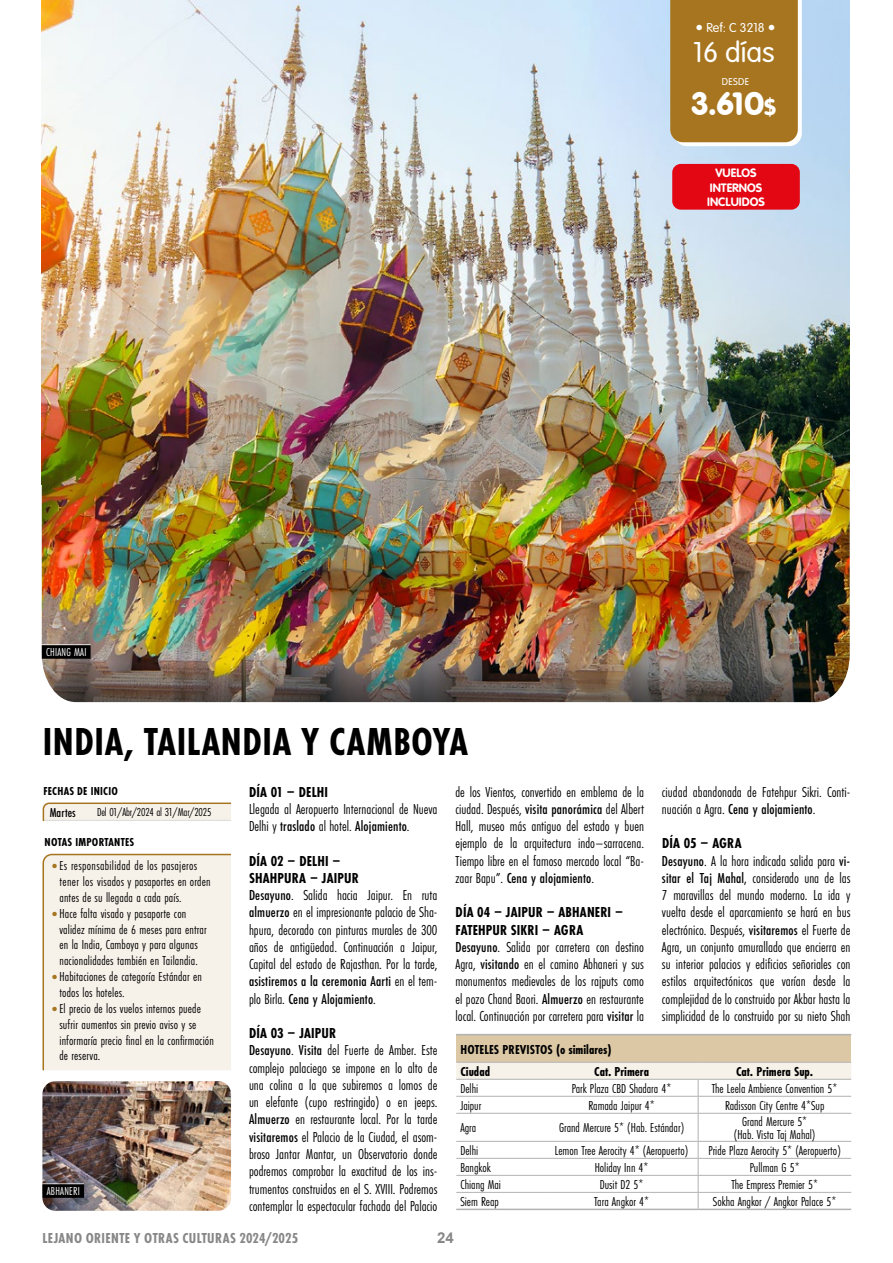
<style>
.page{position:relative;width:893px;height:1263px;background:#fff}
.page>*{position:absolute;margin:0;border:0;box-sizing:border-box;transform-origin:0 0}
.t1{font:700 40.5px "Futura PT Cond";letter-spacing:.015em;color:#000}
.t2{font:31.5px "VAG Rounded BT";color:#fff}
.t3{font:300 30px "VAG Rundschrift D";color:#fff}
.t4{font:15px/17.2px "Futura PT Cond";color:#000}
.t5{font:700 15px "Futura PT Cond";letter-spacing:.025em;color:#878787}
.t6{font:700 15px "Futura PT Cond";letter-spacing:.01em;color:#000}
.t7{font:700 15px "Arial";color:#878787}
.t8{font:13.5px/15.8px "Futura PT Cond";letter-spacing:.01em;color:#000}
.t9{font:700 13.5px/22.4px "Futura PT Cond";color:#000}
.t10{font:300 13.5px "VAG Rundschrift D";color:#fff}
.t11{font:500 13.5px "Futura PT Cond";letter-spacing:.01em;color:#000}
.t12{font:700 12px "Futura PT Cond";letter-spacing:.02em;color:#000}
.t13{font:12px "Futura PT Cond";letter-spacing:-.01em;color:#000}
.t14{font:700 12px/14.4px "VAG Rounded Std";color:#fff;text-align:center}
.t15{font:12px "Futura PT Cond";letter-spacing:.02em;color:#fff}
.t16{font:300 10.5px "VAG Rundschrift D";letter-spacing:.03em;color:#fff}
.s1{font-size:16.5px}
.s2{font-family:"VAG Rounded Std";font-weight:700;font-size:22.5px}
.s3{font-weight:500}
.s4{font-weight:700}
.s5{font-family:"The Sans Cd LF3";font-weight:300;font-size:22.5px;color:#a7751f}
</style>
<div class="page">
<img style="left:42px;top:0;width:808px;height:485px">
<img style="left:41px;top:485px;width:809px;height:218px">
<hr style="left:42px;top:644px;width:49px;height:1px;background:#fff">
<div style="left:42px;top:645px;width:49px;height:14px;background:#000"></div>
<svg style="left:42px;top:802px;width:189px;height:19px;background:#eee5d7"></svg>
<div style="left:456px;top:1035px;width:395px;height:27px;background:#dcc8a5"></div>
<svg style="left:456px;top:1063px;width:395px;height:145px"></svg>
<hr style="left:456px;top:1096px;width:89px;height:1px;background:#b3b2b2">
<hr style="left:545px;top:1096px;width:153px;height:1px;background:#b3b2b2">
<hr style="left:698px;top:1096px;width:153px;height:1px;background:#b3b2b2">
<hr style="left:456px;top:1113px;width:89px;height:1px;background:#b3b2b2">
<hr style="left:456px;top:1141px;width:89px;height:1px;background:#b3b2b2">
<hr style="left:456px;top:1158px;width:89px;height:1px;background:#b3b2b2">
<hr style="left:456px;top:1175px;width:89px;height:1px;background:#b3b2b2">
<hr style="left:456px;top:1192px;width:89px;height:1px;background:#b3b2b2">
<hr style="left:545px;top:1113px;width:153px;height:1px;background:#b3b2b2">
<hr style="left:698px;top:1113px;width:153px;height:1px;background:#b3b2b2">
<hr style="left:545px;top:1141px;width:153px;height:1px;background:#b3b2b2">
<hr style="left:698px;top:1141px;width:153px;height:1px;background:#b3b2b2">
<hr style="left:545px;top:1158px;width:153px;height:1px;background:#b3b2b2">
<hr style="left:698px;top:1158px;width:153px;height:1px;background:#b3b2b2">
<hr style="left:545px;top:1175px;width:153px;height:1px;background:#b3b2b2">
<hr style="left:698px;top:1175px;width:153px;height:1px;background:#b3b2b2">
<hr style="left:545px;top:1192px;width:153px;height:1px;background:#b3b2b2">
<hr style="left:698px;top:1192px;width:153px;height:1px;background:#b3b2b2">
<hr style="left:456px;top:1034px;width:89px;height:1px;background:#b3b2b2">
<hr style="left:545px;top:1034px;width:153px;height:1px;background:#b3b2b2">
<hr style="left:698px;top:1034px;width:153px;height:1px;background:#b3b2b2">
<hr style="left:456px;top:1062px;width:89px;height:1px;background:#b3b2b2">
<hr style="left:545px;top:1062px;width:153px;height:1px;background:#b3b2b2">
<hr style="left:698px;top:1062px;width:153px;height:1px;background:#b3b2b2">
<hr style="left:456px;top:1208px;width:89px;height:2px;background:#b3b2b2">
<hr style="left:545px;top:1208px;width:153px;height:2px;background:#b3b2b2">
<hr style="left:698px;top:1208px;width:153px;height:2px;background:#b3b2b2">
<svg style="left:670px;top:0;width:132px;height:146px;background:#ac7d2d"></svg>
<div style="left:42px;top:853px;width:189px;height:218px;background:#f6f1e9"></div>
<div style="left:672px;top:164px;width:128px;height:46px;background:#e30613;border-radius:9px"></div>
<img style="left:42px;top:1081px;width:189px;height:130px">
<hr style="left:43px;top:1183px;width:41px;height:1px;background:#fff">
<div style="left:43px;top:1184px;width:41px;height:14px;background:#000"></div>
<p class="t10" style="left:696px;top:20px;width:81px"><span class="s1">•</span> Ref: C 3218 <span class="s1">•</span></p>
<h3 class="t3" style="left:693px;top:35px;width:83px">16 días</h3>
<p class="t16" style="left:722px;top:76px;width:29px">DESDE</p>
<h2 class="t2" style="left:692px;top:84px;width:86px">3.610<span class="s2">$</span></h2>
<p class="t15" style="left:46px;top:645px;width:42px">CHIANG MAI</p>
<p class="t14" style="left:707px;top:166px;width:59px">VUELOS<br>INTERNOS<br>INCLUIDOS</p>
<h1 class="t1" style="left:43px;top:718px;width:427px">INDIA, TAILANDIA Y CAMBOYA</h1>
<p class="t6" style="left:249px;top:783px;width:80px">DÍA 01 – DELHI</p>
<p class="t4" style="left:249px;top:800px;width:190px">Llegada al Aeropuerto Internacional de Nueva<br>Delhi y <span class="s3">traslado</span> al hotel. <span class="s3">Alojamiento</span>.</p>
<p class="t4" style="left:249px;top:852px;width:190px"><span class="s4">DÍA 02 – DELHI –<br>SHAHPURA – JAIPUR<br></span><span class="s3">Desayuno</span>. Salida hacia Jaipur. En ruta <span class="s3">almuerzo</span> en el impresionante palacio de Sha&shy;hpura, decorado con pinturas murales de 300 años de antigüedad. Continuación a Jaipur, Capital del estado de Rajasthan. Por la tarde, <span class="s3">asistiremos a la ceremonia Aarti</span> en el tem&shy;plo Birla. <span class="s3">Cena y Alojamiento</span>.</p>
<p class="t4" style="left:249px;top:1025px;width:190px"><span class="s4">DÍA 03 – JAIPUR<br></span><span class="s3">Desayuno</span>. <span class="s3">Visita</span> del Fuerte de Amber. Este complejo palaciego se impone en lo alto de una colina a la que subiremos a lomos de un elefante (cupo restringido) o en jeeps.<br><span class="s3">Almuerzo</span> en restaurante local. Por la tarde <span class="s3">visitaremos</span> el Palacio de la Ciudad, el asom&shy;broso Jantar Mantar, un Observatorio donde podremos comprobar la exactitud de los ins&shy;trumentos construidos en el S. XVIII. Podremos contemplar la espectacular fachada del Palacio</p>
<p class="t4" style="left:662px;top:783px;width:190px">ciudad abandonada de Fatehpur Sikri. Conti&shy;nuación a Agra. <span class="s3">Cena y alojamiento</span>.</p>
<p class="t4" style="left:662px;top:835px;width:190px"><span class="s4">DÍA 05 – AGRA<br></span><span class="s3">Desayuno</span>. A la hora indicada salida para <span class="s3">vi&shy;sitar el Taj Mahal,</span> considerado una de las 7 maravillas del mundo moderno. La ida y vuelta desde el aparcamiento se hará en bus electrónico. Después, <span class="s3">visitaremos</span> el Fuerte de Agra, un conjunto amurallado que encierra en su interior palacios y edificios señoriales con estilos arquitectónicos que varían desde la complejidad de lo construido por Akbar hasta la simplicidad de lo construido por su nieto Shah</p>
<p class="t4" style="left:455px;top:783px;width:190px;text-align:justify">de los Vientos, convertido en emblema de la ciudad. Después, <span class="s3">visita panorámica</span> del Albert Hall, museo más antiguo del estado y buen ejemplo de la arquitectura indo–sarracena.<br>Tiempo libre en el famoso mercado local “Ba&shy;zaar Bapu”. <span class="s3">Cena y alojamiento</span>.</p>
<p class="t4" style="left:455px;top:904px;width:190px"><span class="s4">DÍA 04 – JAIPUR – ABHANERI – FATEHPUR SIKRI – AGRA<br></span><span class="s3">Desayuno</span>. Salida por carretera con destino Agra, <span class="s3">visitando</span> en el camino Abhaneri y sus monumentos medievales de los rajputs como el pozo Chand Baori. <span class="s3">Almuerzo</span> en restaurante local. Continuación por carretera para <span class="s3">visitar</span> la</p>
<p class="t12" style="left:43px;top:784px;width:76px">FECHAS DE INICIO</p>
<p class="t11" style="left:50px;top:804px;width:28px">Martes</p>
<p class="t13" style="left:97px;top:805px;width:116px">Del 01/Abr/2024 al 31/Mar/2025</p>
<p class="t12" style="left:45px;top:835px;width:91px">NOTAS IMPORTANTES</p>
<p class="t8" style="left:59px;top:858px;width:153px;text-indent:-9px"><span class="s5">•</span>Es responsabilidad de los pasajeros tener los visados y pasaportes en orden antes de su llegada a cada país.</p>
<p class="t8" style="left:59px;top:905px;width:149px;text-indent:-9px"><span class="s5">•</span>Hace falta visado y pasaporte con validez mínima de 6 meses para entrar en la India, Camboya y para algunas nacionalidades también en Tailandia.</p>
<p class="t8" style="left:59px;top:969px;width:144px;text-indent:-9px"><span class="s5">•</span>Habitaciones de categoría Estándar en todos los hoteles.</p>
<p class="t8" style="left:59px;top:1001px;width:156px;text-indent:-9px"><span class="s5">•</span>El precio de los vuelos internos puede sufrir aumentos sin previo aviso y se informaría precio final en la confirmación de reserva.</p>
<p class="t9" style="left:460px;top:1038px;width:153px">HOTELES PREVISTOS (o similares)<br>Ciudad</p>
<p class="t9" style="left:594px;top:1060px;width:56px">Cat. Primera</p>
<p class="t9" style="left:736px;top:1060px;width:79px">Cat. Primera Sup.</p>
<p class="t8" style="left:460px;top:1080px;width:19px">Delhi</p>
<p class="t8" style="left:572px;top:1080px;width:101px">Park Plaza CBD Shadara 4*</p>
<p class="t8" style="left:712px;top:1080px;width:127px">The Leela Ambience Convention 5*</p>
<p class="t8" style="left:460px;top:1097px;width:22px">Jaipur</p>
<p class="t8" style="left:588px;top:1097px;width:68px">Ramada Jaipur 4*</p>
<p class="t8" style="left:725px;top:1097px;width:101px">Radisson City Centre 4*Sup</p>
<p class="t8" style="left:460px;top:1120px;width:17px">Agra</p>
<p class="t8" style="left:559px;top:1120px;width:127px">Grand Mercure 5* (Hab. Estándar)</p>
<p class="t8" style="left:734px;top:1114px;width:83px;line-height:13.5px;text-align:center">Grand Mercure 5* (Hab. Vista Taj Mahal)</p>
<p class="t8" style="left:460px;top:1143px;width:19px">Delhi</p>
<p class="t8" style="left:555px;top:1143px;width:135px">Lemon Tree Aerocity 4* (Aeropuerto)</p>
<p class="t8" style="left:709px;top:1143px;width:134px">Pride Plaza Aerocity 5* (Aeropuerto)</p>
<p class="t8" style="left:460px;top:1160px;width:32px">Bangkok</p>
<p class="t8" style="left:595px;top:1160px;width:55px">Holiday Inn 4*</p>
<p class="t8" style="left:750px;top:1160px;width:51px">Pullman G 5*</p>
<p class="t8" style="left:460px;top:1177px;width:42px">Chiang Mai</p>
<p class="t8" style="left:600px;top:1177px;width:45px">Dusit D2 5*</p>
<p class="t8" style="left:731px;top:1177px;width:88px">The Empress Premier 5*</p>
<p class="t8" style="left:460px;top:1194px;width:40px">Siem Reap</p>
<p class="t8" style="left:594px;top:1194px;width:57px">Tara Angkor 4*</p>
<p class="t8" style="left:713px;top:1194px;width:125px">Sokha Angkor / Angkor Palace 5*</p>
<p class="t15" style="left:47px;top:1184px;width:35px">ABHANERI</p>
<p class="t5" style="left:43px;top:1229px;width:257px">LEJANO ORIENTE Y OTRAS CULTURAS 2024/2025</p>
<p class="t7" style="left:437px;top:1227px;width:18px">24</p>
</div>
